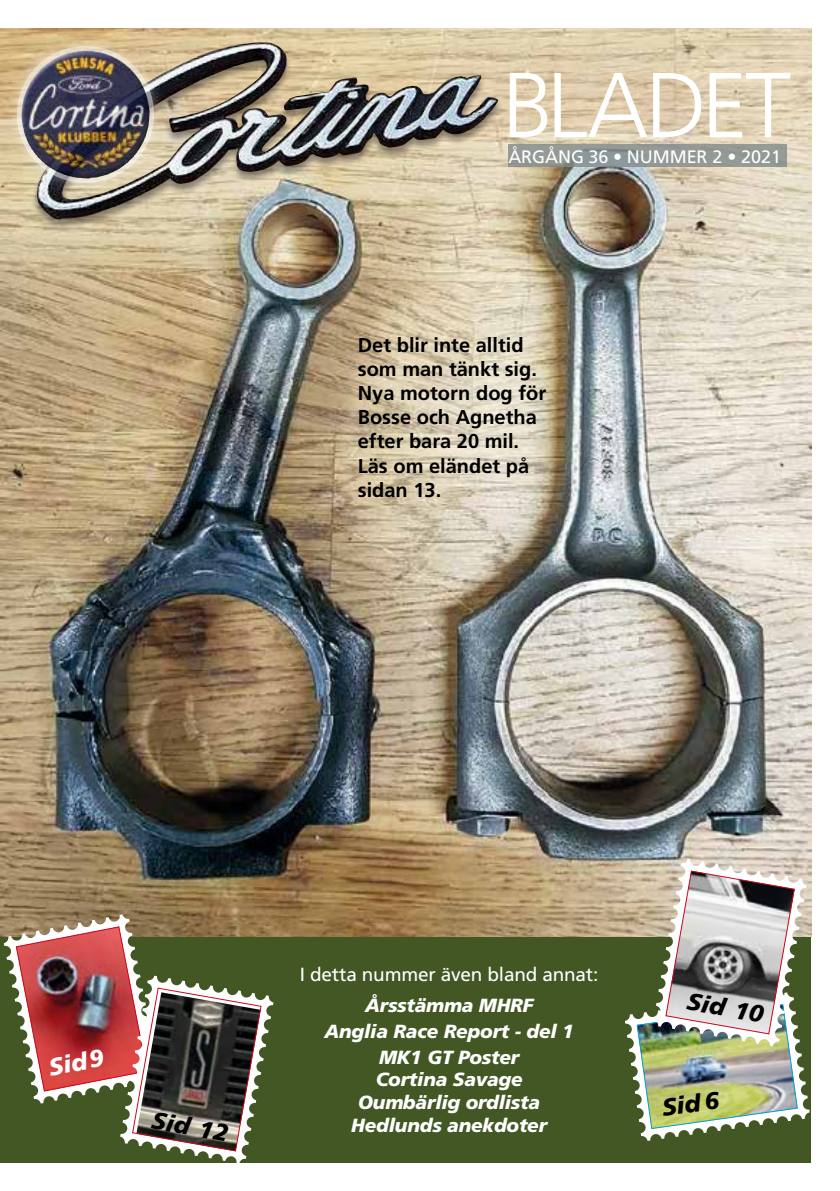
<style>
.page{position:relative;width:840px;height:1191px;background:#fff}
.page>*{position:absolute;margin:0;border:0;box-sizing:border-box;transform-origin:0 0}
.t1{font:300 92px "Frutiger";letter-spacing:-.03em;color:#fff}
.t2{font:italic 900 24px "Frutiger";color:#000}
.t3{font:italic 900 24px "Frutiger";color:#fff}
.t4{font:700 20px/24px "Frutiger";color:#000}
.t5{font:italic 900 19px/25.6px "Frutiger";letter-spacing:-.01em;color:#fff;text-align:center}
.t6{font:19px "Frutiger";letter-spacing:-.01em;color:#fff}
.t7{font:18px "Frutiger";letter-spacing:-.005em;color:#fff}
</style>
<div class="page">
<div style="left:1px;top:864px;width:809px;height:298px;background:#425723"></div>
<img style="left:0;top:29px;width:810px;height:907px">
<div style="left:31px;top:42px;width:472px;height:189px;background:#000;opacity:.4"></div>
<img style="left:37px;top:42px;width:461px;height:177px">
<div style="left:508px;top:144px;width:278px;height:23px;background:#939996"></div>
<div style="left:5px;top:34px;width:162px;height:162px;background:#fff;opacity:.75"></div>
<svg style="left:17px;top:46px;width:137px;height:137px"></svg>
<img style="left:20px;top:50px;width:117px;height:129px">
<img style="left:4px;top:914px;width:269px;height:249px">
<img style="left:624px;top:858px;width:185px;height:282px">
<h1 class="t1" style="left:502px;top:53px;width:290px">BLADET</h1>
<p class="t7" style="left:508px;top:146px;width:274px">ÅRGÅNG 36 • NUMMER 2 • 2021</p>
<p class="t4" style="left:357px;top:333px;width:190px">Det blir inte alltid som man tänkt sig.<br>Nya motorn dog för<br>Bosse och Agnetha efter bara 20 mil.<br>Läs om eländet på sidan 13.</p>
<p class="t3" style="left:46px;top:1053px;width:57px;rotate:-11deg">Sid 9</p>
<p class="t6" style="left:300px;top:963px;width:300px">I detta nummer även bland annat:</p>
<p class="t5" style="left:324px;top:992px;width:251px">Årsstämma MHRF<br>Anglia Race Report - del 1<br>MK1 GT Poster</p>
<p class="t5" style="left:358px;top:1068px;width:183px;line-height:22.8px">Cortina Savage<br>Oumbärlig ordlista</p>
<p class="t2" style="left:154px;top:1106px;width:79px;rotate:10deg">Sid 12</p>
<p class="t5" style="left:351px;top:1112px;width:197px">Hedlunds anekdoter</p>
<p class="t2" style="left:689px;top:986px;width:79px;rotate:10deg">Sid 10</p>
<p class="t2" style="left:660px;top:1093px;width:59px;rotate:-7deg">Sid 6</p>
</div>
